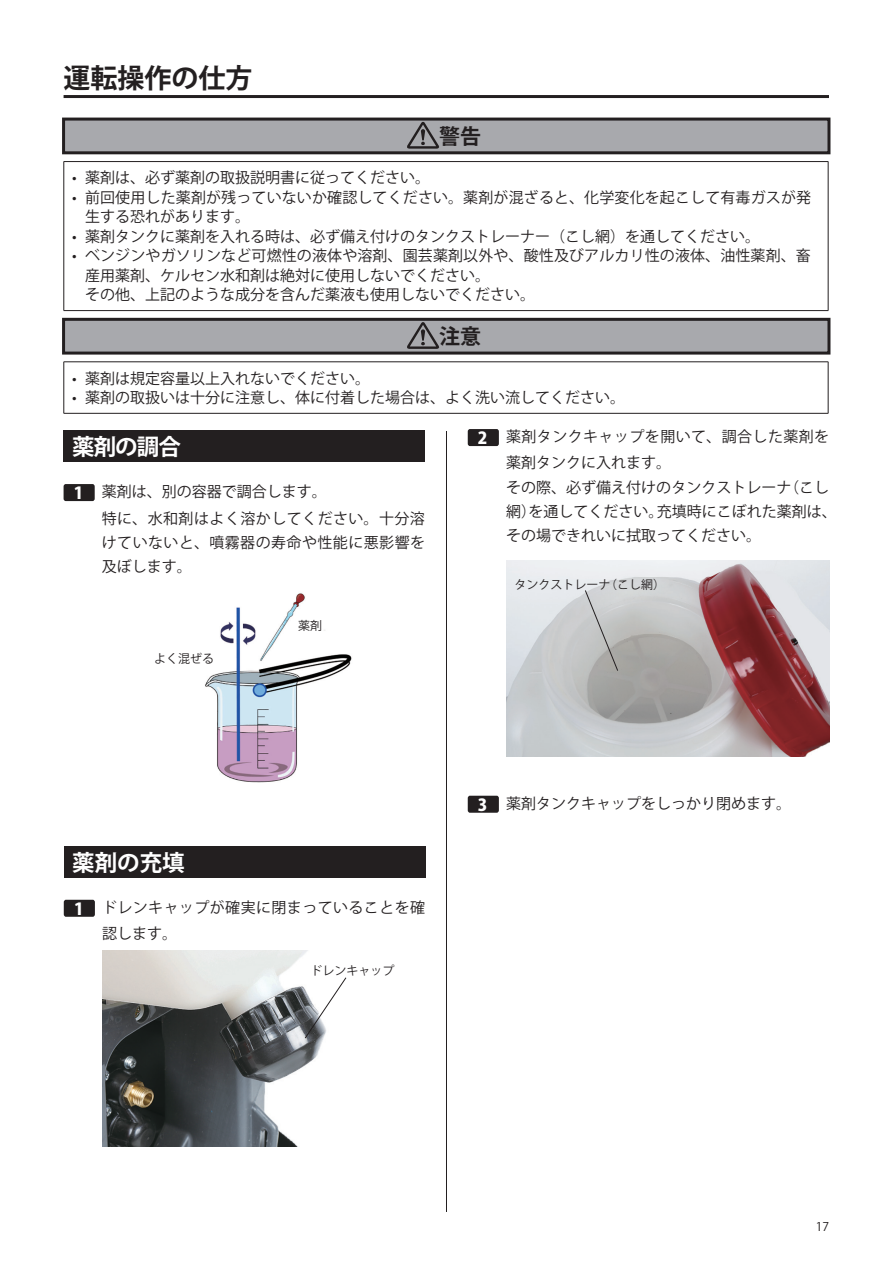
<style>
.page{position:relative;width:893px;height:1263px;background:#fff}
.page>*{position:absolute;margin:0;border:0;box-sizing:border-box;transform-origin:0 0}
.t1{font:700 27px "Koz Go Pro";color:#231f20}
.t2{font:700 22.5px "Koz Go Pro";letter-spacing:-.02em;color:#fff}
.t3{font:700 21px "Koz Go Pr 6 N";color:#231f20}
.t4{font:15px/24.8px "Koz Go Pr 6 N";color:#231f20}
.t5{font:15px/27px "Koz Go Pr 6 N";letter-spacing:.03em;color:#231f20}
.t6{font:15px/26px "Koz Go Pr 6 N";letter-spacing:.025em;color:#231f20}
.t7{font:12px "Koz Go Pr 6 N";color:#231f20}
.t8{font:12px "Koz Go Pro";color:#231f20}
.s1{font-family:"Koz Go Pro";font-weight:800;font-size:16.5px;color:#fff}
</style>
<div class="page">
<hr style="left:446px;top:119px;width:1px;height:1093px;background:#231f20">
<hr style="left:64px;top:95px;width:765px;height:3px;background:#231f20">
<div style="left:64px;top:119px;width:765px;height:312px;background:#fff"></div>
<div style="left:64px;top:119px;width:765px;height:34px;background:#a8a9ad"></div>
<div style="left:62px;top:118px;width:768px;height:36px;border:3px solid #231f20"></div>
<div style="left:64px;top:319px;width:765px;height:34px;background:#a8a9ad"></div>
<div style="left:62px;top:318px;width:768px;height:37px;border:3px solid #231f20"></div>
<svg style="left:407px;top:122px;width:32px;height:27px"></svg>
<hr style="left:64px;top:161px;width:764px;height:1px;background:#231f20">
<hr style="left:64px;top:162px;width:1px;height:148px;background:#231f20">
<hr style="left:828px;top:162px;width:1px;height:148px;background:#231f20">
<hr style="left:64px;top:310px;width:764px;height:1px;background:#231f20">
<svg style="left:407px;top:322px;width:32px;height:27px"></svg>
<hr style="left:64px;top:362px;width:764px;height:1px;background:#231f20">
<hr style="left:64px;top:362px;width:1px;height:51px;background:#231f20">
<hr style="left:828px;top:362px;width:1px;height:51px;background:#231f20">
<hr style="left:64px;top:413px;width:764px;height:1px;background:#231f20">
<div style="left:64px;top:431px;width:361px;height:31px;background:#231f20"></div>
<div style="left:64px;top:484px;width:31px;height:17px;background:#231f20;border-radius:2px"></div>
<img style="left:205px;top:593px;width:147px;height:190px">
<div style="left:64px;top:846px;width:361px;height:31px;background:#231f20"></div>
<div style="left:64px;top:900px;width:31px;height:17px;background:#231f20;border-radius:2px"></div>
<img style="left:102px;top:951px;width:221px;height:195px">
<svg style="left:305px;top:977px;width:42px;height:62px"></svg>
<div style="left:468px;top:429px;width:31px;height:17px;background:#231f20;border-radius:2px"></div>
<img style="left:506px;top:561px;width:323px;height:195px">
<svg style="left:585px;top:590px;width:33px;height:81px;background:#bcbdbd"></svg>
<div style="left:468px;top:796px;width:31px;height:17px;background:#231f20;border-radius:2px"></div>
<h1 class="t1" style="left:64px;top:60px;width:190px">運転操作の仕方</h1>
<h3 class="t3" style="left:439px;top:124px;width:43px">警告</h3>
<p class="t4" style="left:72px;top:166px;width:359px">• 薬剤は、必ず薬剤の取扱説明書に従ってください。</p>
<p class="t4" style="left:85px;top:188px;width:728px;line-height:19.5px;text-indent:-13px">• 前回使用した薬剤が残っていないか確認してください。薬剤が混ざると、化学変化を起こして有毒ガスが発生する恐れがあります。</p>
<p class="t4" style="left:72px;top:224px;width:689px">• 薬剤タンクに薬剤を入れる時は、必ず備え付けのタンクストレーナー（こし網）を通してください。</p>
<p class="t4" style="left:85px;top:246px;width:727px;line-height:19.5px;text-indent:-13px">• ベンジンやガソリンなど可燃性の液体や溶剤、園芸薬剤以外や、酸性及びアルカリ性の液体、油性薬剤、畜産用薬剤、ケルセン水和剤は絶対に使用しないでください。<br>その他、上記のような成分を含んだ薬液も使用しないでください。</p>
<h3 class="t3" style="left:439px;top:324px;width:43px">注意</h3>
<p class="t4" style="left:72px;top:366px;width:299px">• 薬剤は規定容量以上入れないでください。</p>
<p class="t4" style="left:72px;top:385px;width:554px">• 薬剤の取扱いは十分に注意し、体に付着した場合は、よく洗い流してください。</p>
<h2 class="t2" style="left:72px;top:432px;width:110px">薬剤の調合</h2>
<p class="t5" style="left:102px;top:479px;width:325px;text-indent:-28px"><span class="s1">1</span> 薬剤は、別の容器で調合します。<br>特に、水和剤はよく溶かしてください。十分溶</p>
<p class="t5" style="left:102px;top:531px;width:325px;line-height:24px">けていないと、噴霧器の寿命や性能に悪影響を及ぼします。</p>
<p class="t4" style="left:506px;top:425px;width:332px;text-indent:-28px"><span class="s1">2</span> 薬剤タンクキャップを開いて、調合した薬剤を薬剤タンクに入れます。<br>その際、必ず備え付けのタンクストレーナ（こし網）を通してください。充填時にこぼれた薬剤は、その場できれいに拭取ってください。</p>
<p class="t7" style="left:514px;top:577px;width:152px">タンクストレーナ（こし網）</p>
<p class="t7" style="left:154px;top:652px;width:61px">よく混ぜる</p>
<p class="t7" style="left:298px;top:619px;width:25px">薬剤</p>
<h2 class="t2" style="left:72px;top:848px;width:114px">薬剤の充填</h2>
<p class="t6" style="left:102px;top:895px;width:325px;text-indent:-28px"><span class="s1">1</span> ドレンキャップが確実に閉まっていることを確認します。</p>
<p class="t7" style="left:310px;top:964px;width:85px">ドレンキャップ</p>
<p class="t4" style="left:478px;top:791px;width:315px"><span class="s1">3</span> 薬剤タンクキャップをしっかり閉めます。</p>
<p class="t8" style="left:816px;top:1219px;width:15px">17</p>
</div>
